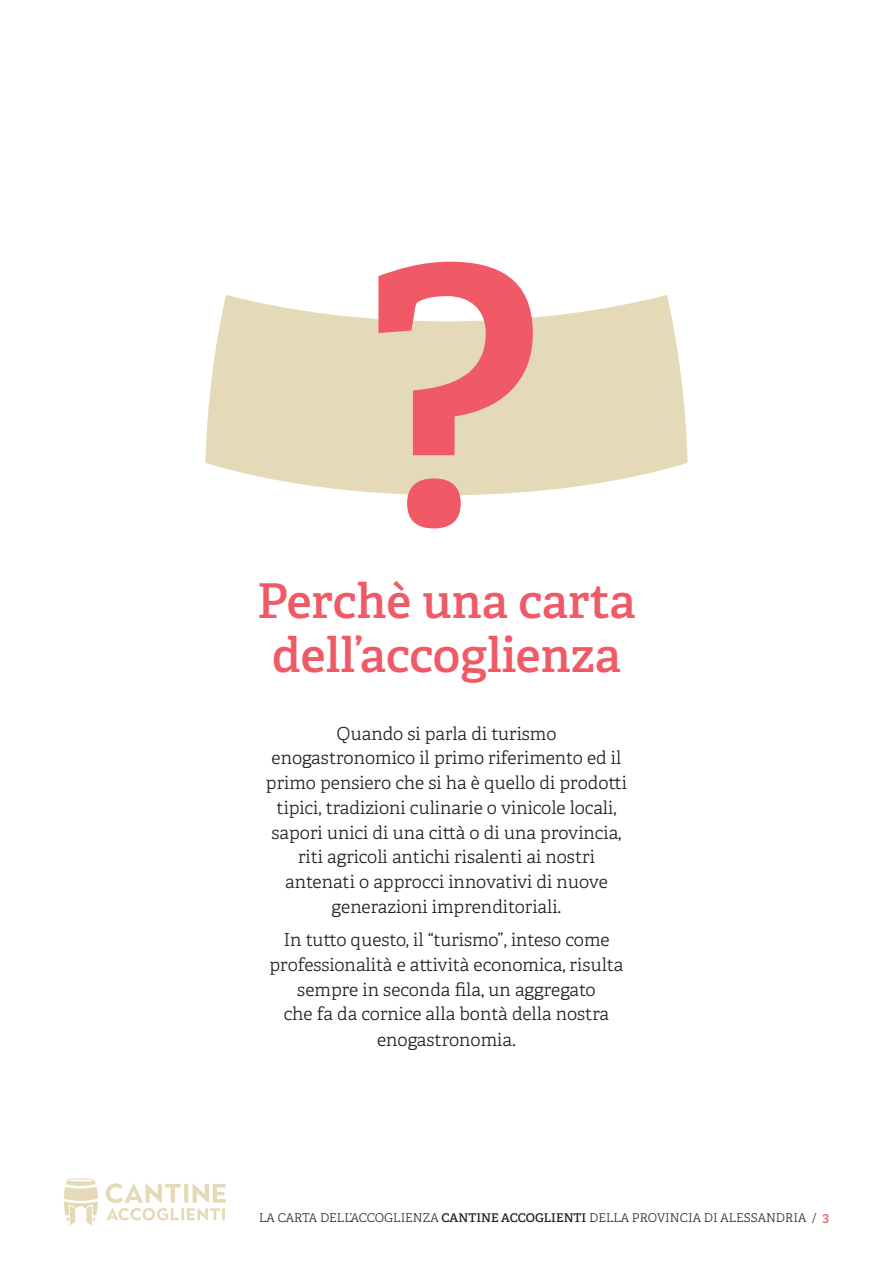
<style>
.page{position:relative;width:893px;height:1263px;background:#fff}
.page>*{position:absolute;margin:0;border:0;box-sizing:border-box;transform-origin:0 0}
.t1{font:600 48px/54px "Adelle";color:#f05a67;text-align:center}
.t2{font:300 18px/24.8px "Adelle";color:#231f20;text-align:center}
.t3{font:300 12px "Adelle";color:#231f20}
.s1{font-weight:600}
.s2{font-weight:600;font-size:13.5px;color:#f05a67}
</style>
<div class="page">
<svg style="left:64px;top:1178px;width:34px;height:47px"></svg>
<svg style="left:106px;top:1183px;width:120px;height:37px"></svg>
<svg style="left:205px;top:295px;width:483px;height:198px;fill:#e5dab7"></svg>
<svg style="left:378px;top:262px;width:155px;height:266px;background:#edaca2"></svg>
<h1 class="t1" style="left:257px;top:574px;width:380px">Perchè una carta dell’accoglienza</h1>
<p class="t2" style="left:266px;top:721px;width:363px">Quando si parla di turismo enogastronomico il primo riferimento ed il primo pensiero che si ha è quello di prodotti tipici, tradizioni culinarie o vinicole locali, sapori unici di una città o di una provincia, riti agricoli antichi risalenti ai nostri antenati o approcci innovativi di nuove generazioni imprenditoriali.</p>
<p class="t2" style="left:269px;top:928px;width:355px">In tutto questo, il “turismo”, inteso come professionalità e attività economica, risulta sempre in seconda fila, un aggregato<br>che fa da cornice alla bontà della nostra enogastronomia.</p>
<p class="t3" style="left:259px;top:1210px;width:571px">LA CARTA DELL’ACCOGLIENZA <span class="s1">CANTINE ACCOGLIENTI</span> DELLA PROVINCIA DI ALESSANDRIA / <span class="s2">3</span></p>
</div>
